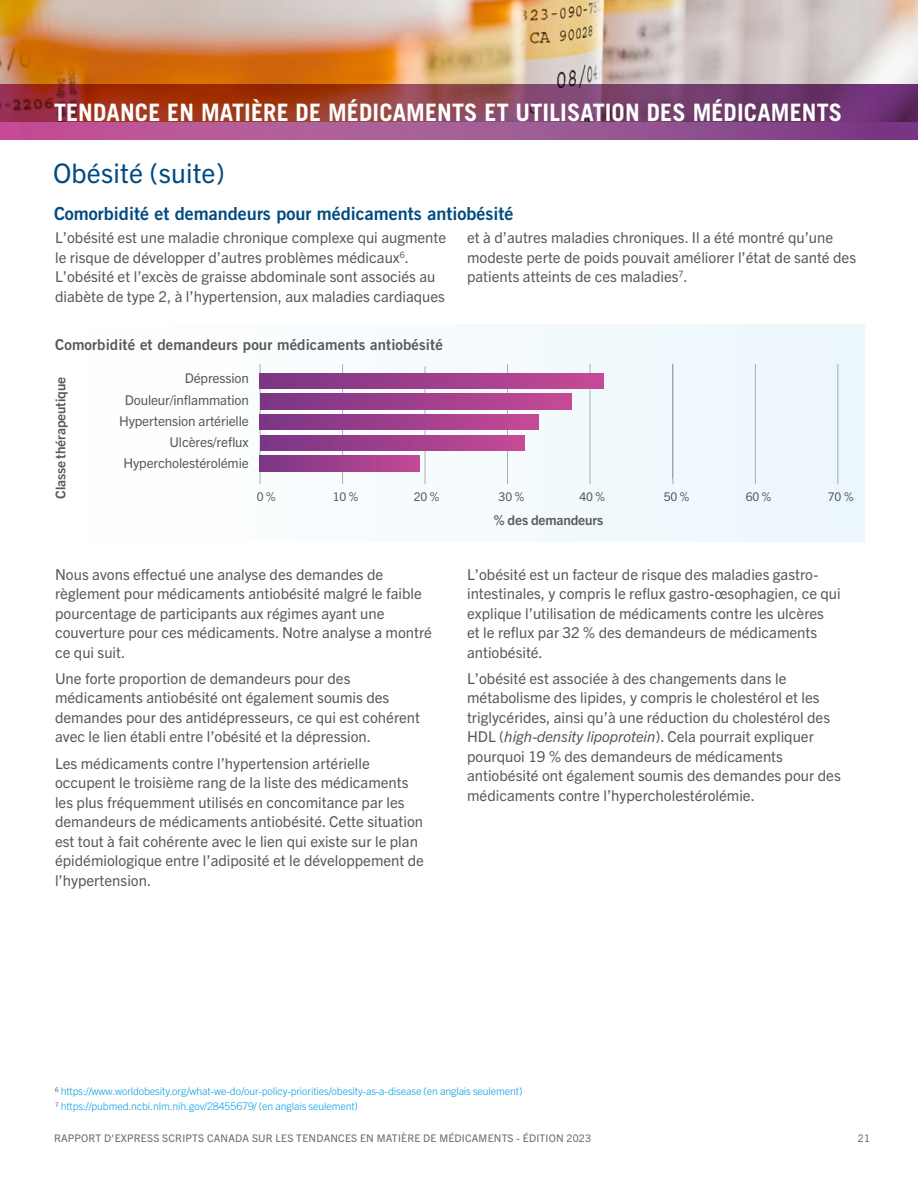
<style>
.page{position:relative;width:918px;height:1188px;background:#fff}
.page>*{position:absolute;margin:0;border:0;box-sizing:border-box;transform-origin:0 0}
.t1{font:27px "Trade Gothic Next LT Pro";letter-spacing:.005em;color:#004a80}
.t2{font:700 24px "Trade Gothic";letter-spacing:.005em;color:#fff}
.t3{font:18px "Trade Gothic Bold Two";color:#004a80}
.t4{font:15px/19.5px "Trade Gothic Next LT Pro";color:#58595b}
.t5{font:15px "Trade Gothic Bold Two";letter-spacing:.005em;color:#58595b}
.t6{font:13.5px/21px "Trade Gothic Next LT Pro";letter-spacing:-.01em;color:#58595b;text-align:right}
.t7{font:700 13.5px "Trade Gothic Next LT Pro";letter-spacing:-.01em;color:#58595b}
.t8{font:12px "Trade Gothic Next LT Pro";letter-spacing:-.01em;color:#58595b}
.t9{font:300 10.5px/15px "Trade Gothic Next LT Pro";letter-spacing:-.01em;color:#009bdf}
.t10{font:10.5px "Trade Gothic Next LT Pro";letter-spacing:.02em;color:#6b6c6f}
.s1{font-style:italic}
</style>
<div class="page">
<img style="left:0;top:0;width:918px;height:85px">
<svg style="left:0;top:85px;width:918px;height:55px;background:#904260"></svg>
<div style="left:1px;top:324px;width:864px;height:217px;background:#f6fbfd"></div>
<hr style="left:342px;top:364px;width:1px;height:120px;background:#939598">
<hr style="left:425px;top:366px;width:1px;height:118px;background:#939598">
<hr style="left:673px;top:364px;width:1px;height:120px;background:#939598">
<hr style="left:507px;top:364px;width:1px;height:120px;background:#939598">
<hr style="left:755px;top:364px;width:1px;height:120px;background:#939598">
<hr style="left:590px;top:364px;width:1px;height:120px;background:#939598">
<hr style="left:838px;top:364px;width:1px;height:120px;background:#939598">
<hr style="left:260px;top:364px;width:1px;height:120px;background:#939598">
<hr style="left:672px;top:364px;width:1px;height:115px;background:#939598">
<div style="left:260px;top:414px;width:278px;height:16px;background:linear-gradient(to right,#793584,#c54a96)"></div>
<div style="left:260px;top:373px;width:343px;height:16px;background:linear-gradient(to right,#793584,#c54a96)"></div>
<svg style="left:260px;top:456px;width:160px;height:15px;background:#9e3f8c"></svg>
<div style="left:260px;top:435px;width:264px;height:16px;background:linear-gradient(to right,#793584,#c54a96)"></div>
<svg style="left:260px;top:394px;width:311px;height:15px;background:#9e3f8c"></svg>
<h2 class="t2" style="left:54px;top:98px;width:790px">TENDANCE EN MATIÈRE DE MÉDICAMENTS ET UTILISATION DES MÉDICAMENTS</h2>
<h1 class="t1" style="left:53px;top:154px;width:173px">Obésité (suite)</h1>
<p class="t3" style="left:54px;top:202px;width:461px">Comorbidité et demandeurs pour médicaments antiobésité</p>
<p class="t4" style="left:55px;top:227px;width:393px">L’obésité est une maladie chronique complexe qui augmente le risque de développer d’autres problèmes médicaux<sup>6</sup>.<br>L’obésité et l’excès de graisse abdominale sont associés au diabète de type 2, à l’hypertension, aux maladies cardiaques</p>
<p class="t4" style="left:467px;top:227px;width:391px">et à d’autres maladies chroniques. Il a été montré qu’une modeste perte de poids pouvait améliorer l’état de santé des patients atteints de ces maladies<sup>7</sup>.</p>
<p class="t5" style="left:55px;top:335px;width:389px">Comorbidité et demandeurs pour médicaments antiobésité</p>
<p class="t7" style="left:51px;top:499px;width:123px;rotate:-90deg">Classe thérapeutique</p>
<p class="t6" style="left:119px;top:367px;width:131px">Dépression<br>Douleur/inflammation<br>Hypertension artérielle<br>Ulcères/reflux<br>Hypercholestérolémie</p>
<p class="t8" style="left:257px;top:488px;width:21px">0 %</p>
<p class="t8" style="left:333px;top:488px;width:27px">10 %</p>
<p class="t8" style="left:414px;top:488px;width:27px">20 %</p>
<p class="t8" style="left:499px;top:488px;width:27px">30 %</p>
<p class="t8" style="left:579px;top:488px;width:27px">40 %</p>
<p class="t8" style="left:664px;top:488px;width:27px">50 %</p>
<p class="t8" style="left:746px;top:488px;width:27px">60 %</p>
<p class="t8" style="left:828px;top:488px;width:27px">70 %</p>
<p class="t7" style="left:494px;top:510px;width:111px">% des demandeurs</p>
<p class="t4" style="left:55px;top:563px;width:379px">Nous avons effectué une analyse des demandes de règlement pour médicaments antiobésité malgré le faible pourcentage de participants aux régimes ayant une couverture pour ces médicaments. Notre analyse a montré ce qui suit.</p>
<p class="t4" style="left:55px;top:668px;width:367px">Une forte proportion de demandeurs pour des médicaments antiobésité ont également soumis des demandes pour des antidépresseurs, ce qui est cohérent avec le lien établi entre l’obésité et la dépression.</p>
<p class="t4" style="left:55px;top:752px;width:370px">Les médicaments contre l’hypertension artérielle occupent le troisième rang de la liste des médicaments les plus fréquemment utilisés en concomitance par les demandeurs de médicaments antiobésité. Cette situation est tout à fait cohérente avec le lien qui existe sur le plan épidémiologique entre l’adiposité et le développement de l’hypertension.</p>
<p class="t4" style="left:467px;top:563px;width:375px">L’obésité est un facteur de risque des maladies gastro&shy;intestinales, y compris le reflux gastro-œsophagien, ce qui explique l’utilisation de médicaments contre les ulcères<br>et le reflux par 32 % des demandeurs de médicaments antiobésité.</p>
<p class="t4" style="left:467px;top:668px;width:375px">L’obésité est associée à des changements dans le métabolisme des lipides, y compris le cholestérol et les triglycérides, ainsi qu’à une réduction du cholestérol des HDL (<span class="s1">high-density lipoprotein</span>). Cela pourrait expliquer pourquoi 19 % des demandeurs de médicaments antiobésité ont également soumis des demandes pour des médicaments contre l’hypercholestérolémie.</p>
<p class="t9" style="left:55px;top:1083px;width:469px"><sup>6</sup> https://www.worldobesity.org/what-we-do/our-policy-priorities/obesity-as-a-disease (en anglais seulement)<br><sup>7</sup> https://pubmed.ncbi.nlm.nih.gov/28455679/ (en anglais seulement)</p>
<p class="t10" style="left:54px;top:1131px;width:539px">RAPPORT D'EXPRESS SCRIPTS CANADA SUR LES TENDANCES EN MATIÈRE DE MÉDICAMENTS - ÉDITION 2023</p>
<p class="t10" style="left:858px;top:1131px;width:14px">21</p>
</div>
